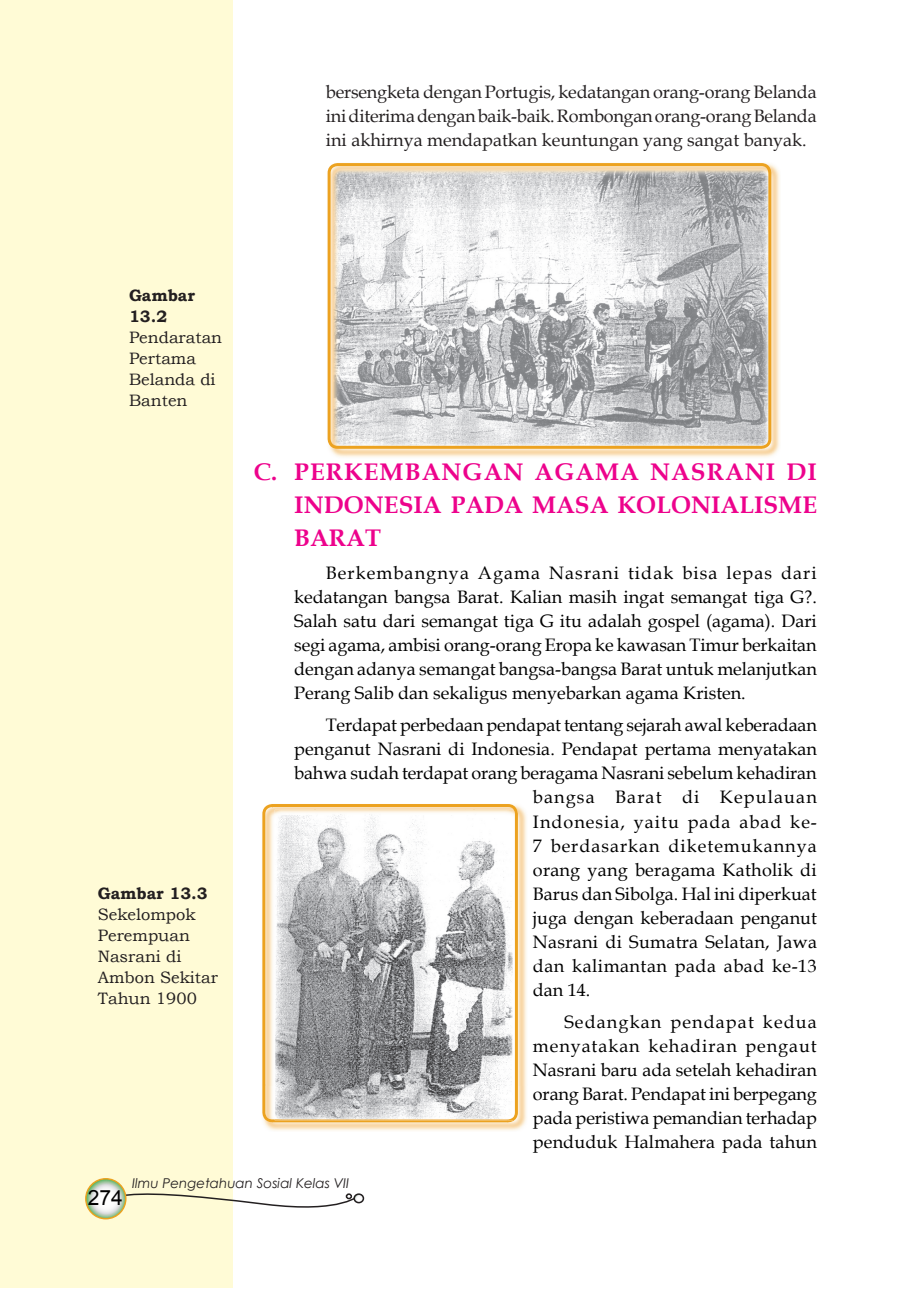
<style>
.page{position:relative;width:919px;height:1289px;background:#fff}
.page>*{position:absolute;margin:0;border:0;box-sizing:border-box;transform-origin:0 0}
.t1{font:700 24px/33px "Book Antiqua";letter-spacing:.005em;color:#ed028c;text-align:justify}
.t2{font:21px "Arial";color:#000}
.t3{font:18px/24px "Book Antiqua";color:#000;text-align:justify}
.t4{font:18px/24px "Book Antiqua";color:#231f20;text-align:justify}
.t5{font:18px "Book Antiqua";letter-spacing:.055em;color:#000}
.t6{font:18px "Book Antiqua";letter-spacing:.03em;color:#000}
.t7{font:18px "Book Antiqua";letter-spacing:.06em;color:#000}
.t8{font:16.5px/21px "Bookman Old Style";color:#231f20}
.t9{font:700 16.5px/21px "Bookman Old Style";color:#231f20}
.t10{font:italic 13.5px "Century Gothic";color:#231f20}
</style>
<div class="page">
<div style="left:0;top:0;width:232px;height:1287px;background:#fffbd6"></div>
<div style="left:353px;top:1193px;width:11px;height:10px;border:2px solid #231f20;border-radius:50%"></div>
<svg style="left:85px;top:1177px;width:276px;height:43px"></svg>
<img style="left:264px;top:1085px;width:263px;height:46px">
<img style="left:518px;top:806px;width:9px;height:279px">
<svg style="left:262px;top:804px;width:256px;height:318px"></svg>
<img style="left:275px;top:809px;width:238px;height:308px">
<img style="left:275px;top:1117px;width:238px;height:3px">
<img style="left:329px;top:410px;width:451px;height:47px">
<img style="left:331px;top:167px;width:45px;height:243px">
<img style="left:730px;top:163px;width:50px;height:247px">
<img style="left:333px;top:170px;width:434px;height:275px">
<div style="left:327px;top:163px;width:444px;height:286px;border:3px solid #eca220;border-radius:9px"></div>
<p class="t4" style="left:326px;top:80px;width:492px">bersengketa dengan Portugis, kedatangan orang-orang Belanda ini diterima dengan baik-baik. Rombongan orang-orang Belanda ini akhirnya mendapatkan keuntungan yang sangat banyak.</p>
<p class="t9" style="left:129px;top:285px;width:68px">Gambar<br>13.2</p>
<p class="t8" style="left:129px;top:327px;width:95px">Pendaratan<br>Pertama<br>Belanda di<br>Banten</p>
<p class="t9" style="left:98px;top:882px;width:111px">Gambar 13.3</p>
<p class="t8" style="left:98px;top:903px;width:122px">Sekelompok<br>Perempuan<br>Nasrani di<br>Ambon Sekitar<br>Tahun 1900</p>
<h1 class="t1" style="left:294px;top:455px;width:524px;text-indent:-40px">C. PERKEMBANGAN AGAMA NASRANI DI INDONESIA PADA MASA KOLONIALISME BARAT</h1>
<p class="t3" style="left:294px;top:560px;width:524px;text-indent:31px">Berkembangnya Agama Nasrani tidak bisa lepas dari kedatangan bangsa Barat. Kalian masih ingat semangat tiga G?.<br>Salah satu dari semangat tiga G itu adalah gospel (agama). Dari segi agama, ambisi orang-orang Eropa ke kawasan Timur berkaitan dengan adanya semangat bangsa-bangsa Barat untuk melanjutkan Perang Salib dan sekaligus menyebarkan agama Kristen.</p>
<p class="t3" style="left:326px;top:713px;width:492px">Terdapat perbedaan pendapat tentang sejarah awal keberadaan</p>
<p class="t3" style="left:294px;top:737px;width:524px">penganut Nasrani di Indonesia. Pendapat pertama menyatakan</p>
<p class="t3" style="left:294px;top:761px;width:524px">bahwa sudah terdapat orang beragama Nasrani sebelum kehadiran</p>
<p class="t7" style="left:533px;top:784px;width:285px">bangsa Barat di Kepulauan</p>
<p class="t5" style="left:533px;top:808px;width:285px">Indonesia, yaitu pada abad ke-</p>
<p class="t5" style="left:533px;top:832px;width:285px">7 berdasarkan diketemukannya</p>
<p class="t3" style="left:533px;top:857px;width:285px">orang yang beragama Katholik di</p>
<p class="t3" style="left:533px;top:881px;width:285px">Barus dan Sibolga. Hal ini diperkuat</p>
<p class="t3" style="left:533px;top:905px;width:285px">juga dengan keberadaan penganut</p>
<p class="t3" style="left:533px;top:929px;width:285px">Nasrani di Sumatra Selatan, Jawa</p>
<p class="t6" style="left:533px;top:952px;width:285px">dan kalimantan pada abad ke-13</p>
<p class="t3" style="left:533px;top:977px;width:59px">dan 14.</p>
<p class="t3" style="left:533px;top:1009px;width:285px;text-indent:31px">Sedangkan pendapat kedua menyatakan kehadiran pengaut Nasrani baru ada setelah kehadiran orang Barat. Pendapat ini berpegang pada peristiwa pemandian terhadap penduduk Halmahera pada tahun</p>
<p class="t2" style="left:88px;top:1183px;width:37px">274</p>
<p class="t10" style="left:132px;top:1173px;width:219px">Ilmu Pengetahuan Sosial Kelas VII</p>
</div>
